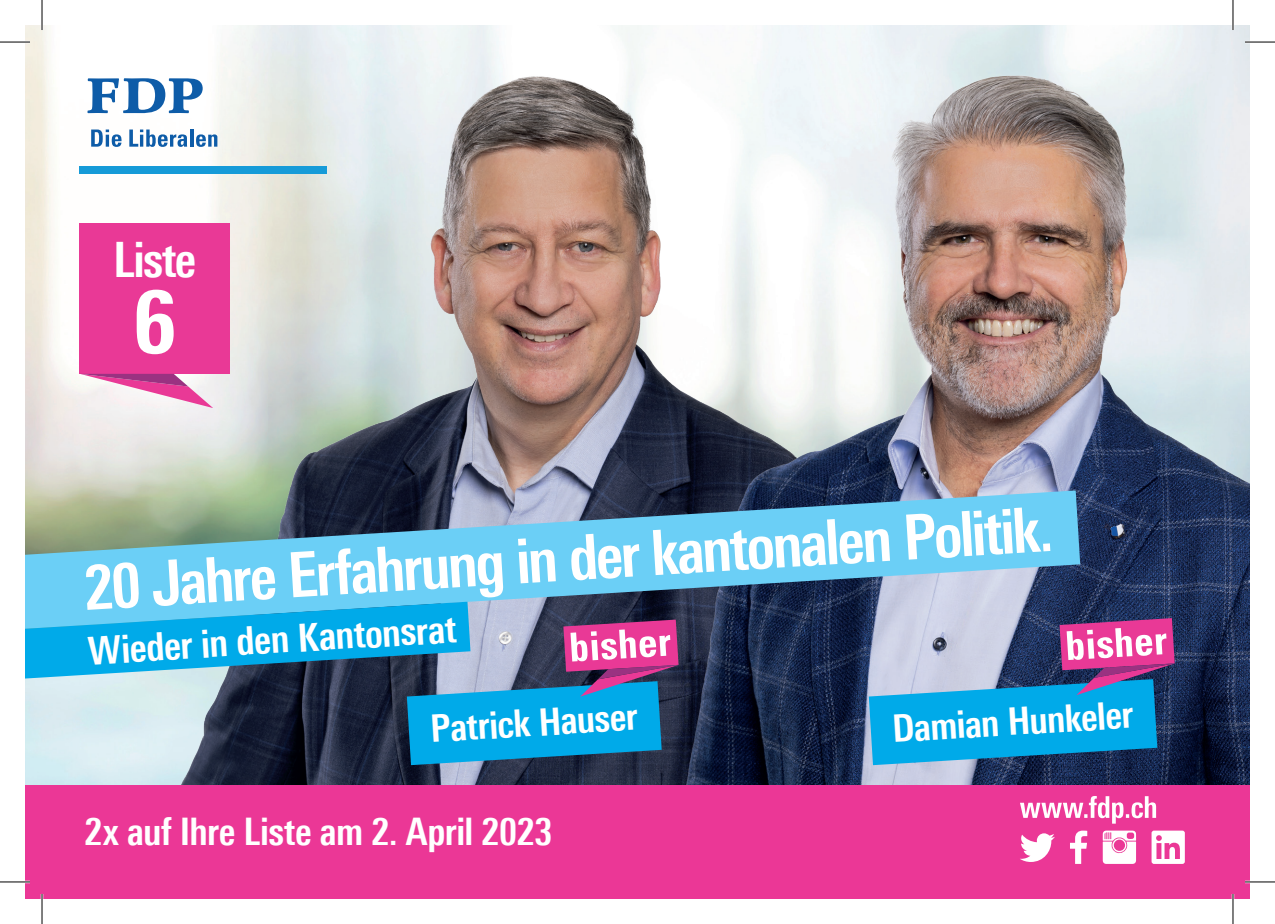
<style>
.page{position:relative;width:1275px;height:924px;background:#fff}
.page>*{position:absolute;margin:0;border:0;box-sizing:border-box;transform-origin:0 0}
.t1{font:800 87.6px "Linotype Univers 720 Cn";color:#fff}
.t2{font:700 62.2px "Linotype Univers 620 Cn";color:#fff}
.t3{font:700 48.8px "Linotype Univers 620 Cn";letter-spacing:-.03em;color:#fff}
.t4{font:700 39px "Linotype Univers 620 Cn";color:#fff}
.t5{font:700 38px "Linotype Univers 620 Cn";letter-spacing:-.01em;color:#fff}
</style>
<div class="page">
<img style="left:25px;top:25px;width:143px;height:760px">
<img style="left:168px;top:25px;width:509px;height:760px">
<img style="left:677px;top:25px;width:573px;height:760px">
<div style="left:25px;top:785px;width:1225px;height:113px;background:#eb3796"></div>
<svg style="left:25px;top:449px;width:1077px;height:224px;background:#688fa5"></svg>
<svg style="left:25px;top:573px;width:496px;height:135px;background:#4db4dd"></svg>
<svg style="left:336px;top:642px;width:396px;height:143px;background:#23658b"></svg>
<svg style="left:798px;top:640px;width:430px;height:145px;background:#2d6d97"></svg>
<div style="left:80px;top:223px;width:150px;height:150px;background:#e93996"></div>
<svg style="left:80px;top:373px;width:133px;height:35px"></svg>
<svg style="left:563px;top:619px;width:115px;height:77px;background:#a65f9c"></svg>
<svg style="left:1059px;top:618px;width:115px;height:76px;background:#a560a0"></svg>
<div style="left:80px;top:166px;width:247px;height:7px;background:#169bd8"></div>
<svg style="left:91px;top:129px;width:31px;height:18px"></svg>
<svg style="left:129px;top:129px;width:58px;height:18px"></svg>
<hr style="left:190px;top:129px;width:3px;height:18px;background:#0e5ca8">
<svg style="left:196px;top:134px;width:21px;height:13px"></svg>
<svg style="left:87px;top:78px;width:116px;height:35px"></svg>
<svg style="left:1020px;top:796px;width:136px;height:27px"></svg>
<svg style="left:1102px;top:830px;width:34px;height:33px"></svg>
<svg style="left:1151px;top:830px;width:33px;height:33px"></svg>
<svg style="left:1020px;top:833px;width:35px;height:28px"></svg>
<svg style="left:1070px;top:830px;width:17px;height:33px"></svg>
<hr style="left:0;top:41px;width:30px;height:2px;background:#fff">
<hr style="left:1245px;top:41px;width:30px;height:2px;background:#fff">
<hr style="left:0;top:880px;width:30px;height:2px;background:#fff">
<hr style="left:1245px;top:880px;width:30px;height:2px;background:#fff">
<hr style="left:41px;top:0;width:2px;height:30px;background:#fff">
<hr style="left:41px;top:893px;width:2px;height:30px;background:#fff">
<hr style="left:1231px;top:0;width:3px;height:30px;background:#fff">
<hr style="left:1231px;top:893px;width:3px;height:30px;background:#fff">
<hr style="left:0;top:42px;width:30px;height:1px;background:#000">
<hr style="left:1245px;top:42px;width:30px;height:1px;background:#000">
<hr style="left:0;top:881px;width:30px;height:1px;background:#000">
<hr style="left:1245px;top:881px;width:30px;height:1px;background:#000">
<hr style="left:42px;top:0;width:1px;height:30px;background:#000">
<hr style="left:42px;top:893px;width:1px;height:30px;background:#000">
<hr style="left:1232px;top:0;width:1px;height:30px;background:#000">
<hr style="left:1232px;top:893px;width:1px;height:30px;background:#000">
<p class="t3" style="left:113px;top:231px;width:85px">Liste</p>
<h1 class="t1" style="left:133px;top:269px;width:45px">6</h1>
<h2 class="t2" style="left:82px;top:546px;width:972px;rotate:-3deg">20 Jahre Erfahrung in der kantonalen Politik.</h2>
<p class="t4" style="left:87px;top:625px;width:370px;rotate:-3deg">Wieder in den Kantonsrat</p>
<p class="t5" style="left:429px;top:706px;width:209px;rotate:-4deg">Patrick Hauser</p>
<p class="t5" style="left:890px;top:707px;width:243px;rotate:-4deg">Damian Hunkeler</p>
<p class="t5" style="left:85px;top:808px;width:469px">2x auf Ihre Liste am 2. April 2023</p>
</div>
